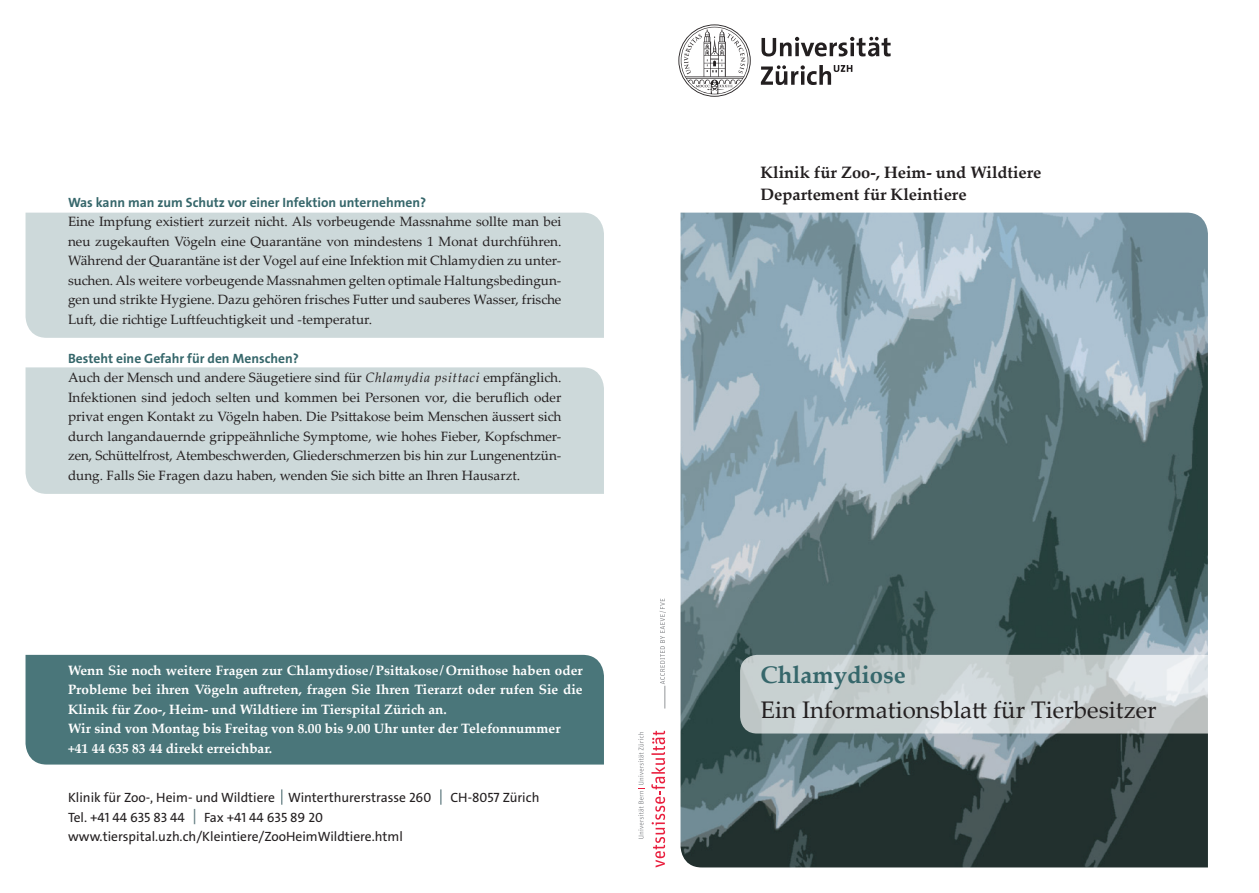
<style>
.page{position:relative;width:1259px;height:893px;background:#fff}
.page>*{position:absolute;margin:0;border:0;box-sizing:border-box;transform-origin:0 0}
.Titel{font:24px "Palatino Linotype";color:#231f20}
.Titel-2{font:700 24px "Palatino Linotype";color:#36676b}
.UZH_Einheit_Autor{font:700 16.5px "Palatino Linotype";color:#231f20}
.Lauftext{font:13.5px/19.5px "Palatino Linotype";color:#231f20;text-align:justify}
.Lauftext-2{font:700 13.5px/19.5px "Palatino Linotype";color:#fff;text-align:justify}
.Zwischentitel{font:13.5px "The Sans LP5 Plain";color:#231f20}
.Zwischentitel-2{font:13.5px "The Sans LP7 Bld";color:#36676b}
.s1{font-style:italic}
</style>
<div class="page">
<div style="left:26px;top:367px;width:578px;height:127px;background:#cdd9da"></div>
<img style="left:680px;top:213px;width:528px;height:654px">
<div style="left:26px;top:213px;width:578px;height:125px;background:#cdd9da"></div>
<svg style="left:740px;top:655px;width:468px;height:78px;background:#cad1d2"></svg>
<svg style="left:678px;top:24px;width:212px;height:73px"></svg>
<svg style="left:651px;top:731px;width:14px;height:136px"></svg>
<svg style="left:638px;top:732px;width:6px;height:107px"></svg>
<svg style="left:659px;top:599px;width:7px;height:109px"></svg>
<div style="left:26px;top:655px;width:578px;height:110px;background:#4a767a"></div>
<svg style="left:281px;top:789px;width:1px;height:16px"></svg>
<svg style="left:440px;top:789px;width:1px;height:16px"></svg>
<svg style="left:194px;top:809px;width:1px;height:15px"></svg>
<p class="Zwischentitel-2" style="left:68px;top:194px;width:360px">Was kann man zum Schutz vor einer Infektion unternehmen?</p>
<p class="Lauftext" style="left:68px;top:211px;width:495px">Eine Impfung existiert zurzeit nicht. Als vorbeugende Massnahme sollte man bei neu zugekauften Vögeln eine Quarantäne von mindestens 1 Monat durchführen.<br>Während der Quarantäne ist der Vogel auf eine Infektion mit Chlamydien zu unter&shy;suchen. Als weitere vorbeugende Massnahmen gelten optimale Haltungsbedingun&shy;gen und strikte Hygiene. Dazu gehören frisches Futter und sauberes Wasser, frische Luft, die richtige Luftfeuchtigkeit und -temperatur.</p>
<p class="Zwischentitel-2" style="left:68px;top:350px;width:232px">Besteht eine Gefahr für den Menschen?</p>
<p class="Lauftext" style="left:68px;top:367px;width:495px">Auch der Mensch und andere Säugetiere sind für <span class="s1">Chlamydia psittaci</span> empfänglich.<br>Infektionen sind jedoch selten und kommen bei Personen vor, die beruflich oder privat engen Kontakt zu Vögeln haben. Die Psittakose beim Menschen äussert sich durch langandauernde grippeähnliche Symptome, wie hohes Fieber, Kopfschmer&shy;zen, Schüttelfrost, Atembeschwerden, Gliederschmerzen bis hin zur Lungenentzün&shy;dung. Falls Sie Fragen dazu haben, wenden Sie sich bitte an Ihren Hausarzt.</p>
<p class="Lauftext-2" style="left:68px;top:660px;width:516px">Wenn Sie noch weitere Fragen zur Chlamydiose/ Psittakose/ Ornithose haben oder Probleme bei ihren Vögeln auftreten, fragen Sie Ihren Tierarzt oder rufen Sie die Klinik für Zoo-, Heim- und Wildtiere im Tierspital Zürich an.</p>
<p class="Lauftext-2" style="left:68px;top:719px;width:494px">Wir sind von Montag bis Freitag von 8.00 bis 9.00 Uhr unter der Telefonnummer +41 44 635 83 44 direkt erreichbar.</p>
<p class="Zwischentitel" style="left:68px;top:789px;width:365px">Klinik für Zoo-, Heim- und Wildtiere Winterthurerstrasse 260</p>
<p class="Zwischentitel" style="left:450px;top:789px;width:90px">CH-8057 Zürich</p>
<p class="Zwischentitel" style="left:68px;top:809px;width:118px">Tel. +41 44 635 83 44</p>
<p class="Zwischentitel" style="left:204px;top:809px;width:120px">Fax +41 44 635 89 20</p>
<p class="Zwischentitel" style="left:68px;top:828px;width:336px">www.tierspital.uzh.ch/Kleintiere/ZooHeimWildtiere.html</p>
<p class="UZH_Einheit_Autor" style="left:760px;top:161px;width:282px">Klinik für Zoo-, Heim- und Wildtiere</p>
<p class="UZH_Einheit_Autor" style="left:760px;top:183px;width:208px">Departement für Kleintiere</p>
<p class="Titel-2" style="left:760px;top:657px;width:147px">Chlamydiose</p>
<p class="Titel" style="left:760px;top:692px;width:398px">Ein Informationsblatt für Tierbesitzer</p>
</div>
